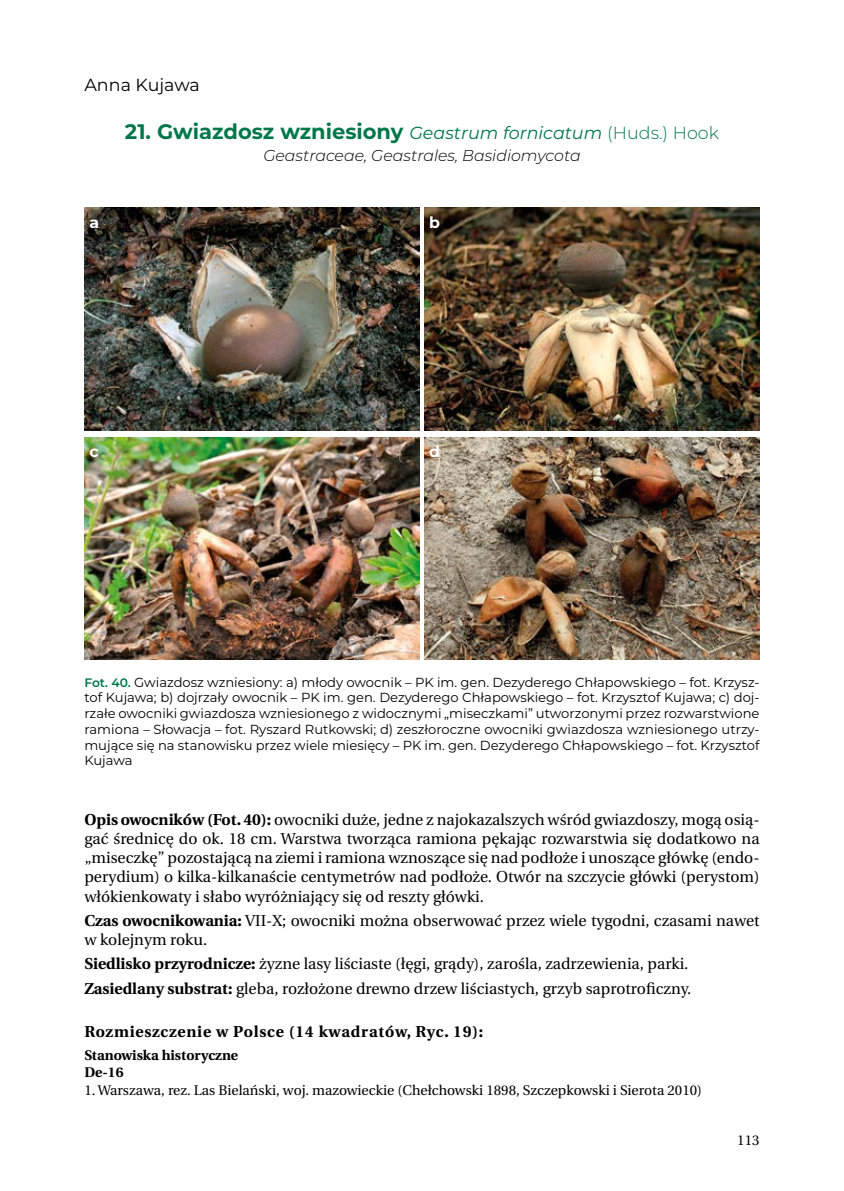
<style>
.page{position:relative;width:844px;height:1191px;background:#fff}
.page>*{position:absolute;margin:0;border:0;box-sizing:border-box;transform-origin:0 0}
.t1{font:700 21px "Montserrat";color:#00774a}
.t2{font:17.5px "Montserrat";color:#000}
.t3{font:15.75px/19.2px "Heuristica";color:#000}
.t4{font:700 15.75px "Heuristica";letter-spacing:.05em;color:#000}
.t5{font:italic 300 15.75px "Montserrat";color:#000}
.t6{font:700 15.75px "Montserrat";color:#fff}
.t7{font:14px "Heuristica";color:#000}
.t8{font:700 14px/17.5px "Heuristica";color:#000}
.t9{font:13.12px/15.8px "Montserrat";color:#000;text-align:justify}
.s1{font-weight:400;font-style:italic;font-size:17.5px}
.s2{font-weight:300;font-size:17.5px}
.s3{font-weight:600;font-size:12.25px;color:#00774a}
.s4{font-weight:700}
</style>
<div class="page">
<img style="left:84px;top:207px;width:336px;height:224px">
<img style="left:424px;top:207px;width:335px;height:224px">
<img style="left:84px;top:437px;width:336px;height:223px">
<img style="left:424px;top:437px;width:335px;height:223px">
<p class="t2" style="left:84px;top:73px;width:117px">Anna Kujawa</p>
<h1 class="t1" style="left:125px;top:116px;width:595px">21. Gwiazdosz wzniesiony <span class="s1">Geastrum fornicatum</span> <span class="s2">(Huds.) Hook</span></h1>
<p class="t5" style="left:263px;top:145px;width:319px">Geastraceae, Geastrales, Basidiomycota</p>
<p class="t6" style="left:89px;top:211px;width:11px">a</p>
<p class="t6" style="left:89px;top:440px;width:11px">c</p>
<p class="t6" style="left:429px;top:211px;width:12px">b</p>
<p class="t6" style="left:429px;top:440px;width:12px">d</p>
<p class="t9" style="left:84px;top:673px;width:676px"><span class="s3">Fot. 40.</span> Gwiazdosz wzniesiony: a) młody owocnik – PK im. gen. Dezyderego Chłapowskiego – fot. Krzysz&shy;tof Kujawa; b) dojrzały owocnik – PK im. gen. Dezyderego Chłapowskiego – fot. Krzysztof Kujawa; c) doj&shy;rzałe owocniki gwiazdosza wzniesionego z widocznymi „miseczkami” utworzonymi przez rozwarstwione ramiona – Słowacja – fot. Ryszard Rutkowski; d) zeszłoroczne owocniki gwiazdosza wzniesionego utrzy&shy;mujące się na stanowisku przez wiele miesięcy – PK im. gen. Dezyderego Chłapowskiego – fot. Krzysztof Kujawa</p>
<p class="t3" style="left:84px;top:809px;width:676px;text-align:justify"><span class="s4">Opis owocników (Fot. 40):</span> owocniki duże, jedne z najokazalszych wśród gwiazdoszy, mogą osią&shy;gać średnicę do ok. 18 cm. Warstwa tworząca ramiona pękając rozwarstwia się dodatkowo na „miseczkę” pozostającą na ziemi i ramiona wznoszące się nad podłoże i unoszące główkę (endo&shy;perydium) o kilka-kilkanaście centymetrów nad podłoże. Otwór na szczycie główki (perystom) włókienkowaty i słabo wyróżniający się od reszty główki.</p>
<p class="t3" style="left:84px;top:911px;width:676px"><span class="s4">Czas owocnikowania:</span> VII-X; owocniki można obserwować przez wiele tygodni, czasami nawet w kolejnym roku.</p>
<p class="t3" style="left:84px;top:952px;width:608px;line-height:24.2px"><span class="s4">Siedlisko przyrodnicze:</span> żyzne lasy liściaste (łęgi, grądy), zarośla, zadrzewienia, parki.<br><span class="s4">Zasiedlany substrat:</span> gleba, rozłożone drewno drzew liściastych, grzyb saprotroficzny.</p>
<p class="t4" style="left:84px;top:1019px;width:400px">Rozmieszczenie w Polsce (14 kwadratów, Ryc. 19):</p>
<p class="t8" style="left:84px;top:1045px;width:155px">Stanowiska historyczne<br>De-16</p>
<p class="t7" style="left:84px;top:1079px;width:619px">1. Warszawa, rez. Las Bielański, woj. mazowieckie (Chełchowski 1898, Szczepkowski i Sierota 2010)</p>
<p class="t7" style="left:737px;top:1129px;width:24px">113</p>
</div>
